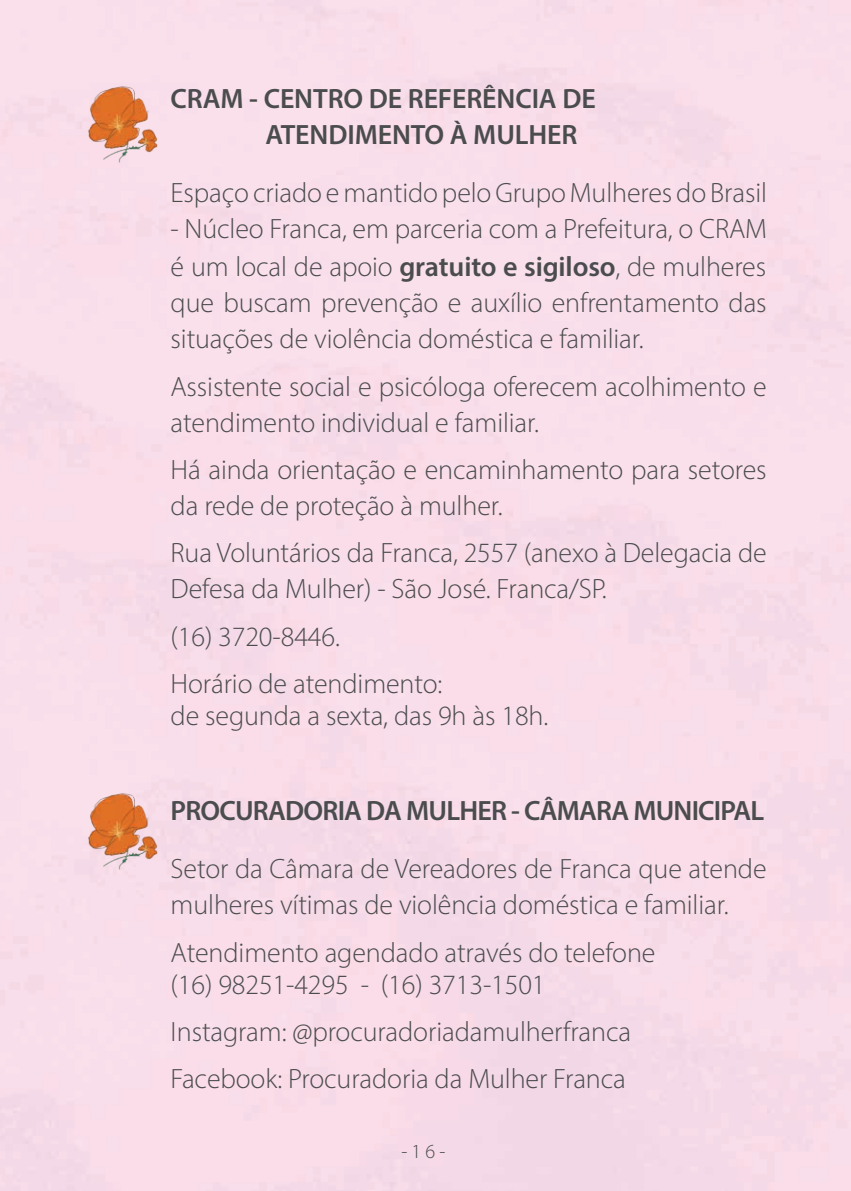
<style>
.page{position:relative;width:851px;height:1191px;background:#fff}
.page>*{position:absolute;margin:0;border:0;box-sizing:border-box;transform-origin:0 0}
.t1{font:300 28px/36px "Myriad Pro";letter-spacing:-.005em;color:#4b4c4d}
.t2{font:600 28px/36px "Myriad Pro";letter-spacing:-.015em;color:#4b4c4d}
.t3{font:300 20px "Myriad Pro";color:#4b4c4d}
.s1{font-weight:600}
</style>
<div class="page">
<img style="left:85px;top:67px;width:76px;height:106px">
<img style="left:85px;top:773px;width:76px;height:106px">
<p class="t2" style="left:265px;top:79px;width:332px;text-indent:-95px">CRAM - CENTRO DE REFERÊNCIA DE<br>ATENDIMENTO À MULHER</p>
<p class="t1" style="left:170px;top:175px;width:598px">Espaço criado e mantido pelo Grupo Mulheres do Brasil</p>
<p class="t1" style="left:170px;top:210px;width:597px;line-height:36.6px;text-align:justify">- Núcleo Franca, em parceria com a Prefeitura, o CRAM é um local de apoio <span class="s1">gratuito e sigiloso</span>, de mulheres que buscam prevenção e auxílio enfrentamento das situações de violência doméstica e familiar.</p>
<p class="t1" style="left:170px;top:368px;width:597px">Assistente social e psicóloga oferecem acolhimento e atendimento individual e familiar.</p>
<p class="t1" style="left:170px;top:451px;width:597px">Há ainda orientação e encaminhamento para setores da rede de proteção à mulher.</p>
<p class="t1" style="left:170px;top:535px;width:597px">Rua Voluntários da Franca, 2557 (anexo à Delegacia de<br>Defesa da Mulher) - São José. Franca/SP.</p>
<p class="t1" style="left:170px;top:612px;width:273px;line-height:47.4px">(16) 3720-8446.<br>Horário de atendimento:</p>
<p class="t1" style="left:170px;top:697px;width:379px">de segunda a sexta, das 9h às 18h.</p>
<p class="t2" style="left:170px;top:791px;width:595px">PROCURADORIA DA MULHER - CÂMARA MUNICIPAL</p>
<p class="t1" style="left:170px;top:850px;width:597px">Setor da Câmara de Vereadores de Franca que atende mulheres vítimas de violência doméstica e familiar.</p>
<p class="t1" style="left:170px;top:936px;width:486px;line-height:32px">Atendimento agendado através do telefone (16) 98251-4295 - (16) 3713-1501</p>
<p class="t1" style="left:170px;top:1007px;width:462px;line-height:47.4px">Instagram: @procuradoriadamulherfranca<br>Facebook: Procuradoria da Mulher Franca</p>
<p class="t3" style="left:401px;top:1139px;width:45px">-16-</p>
</div>
